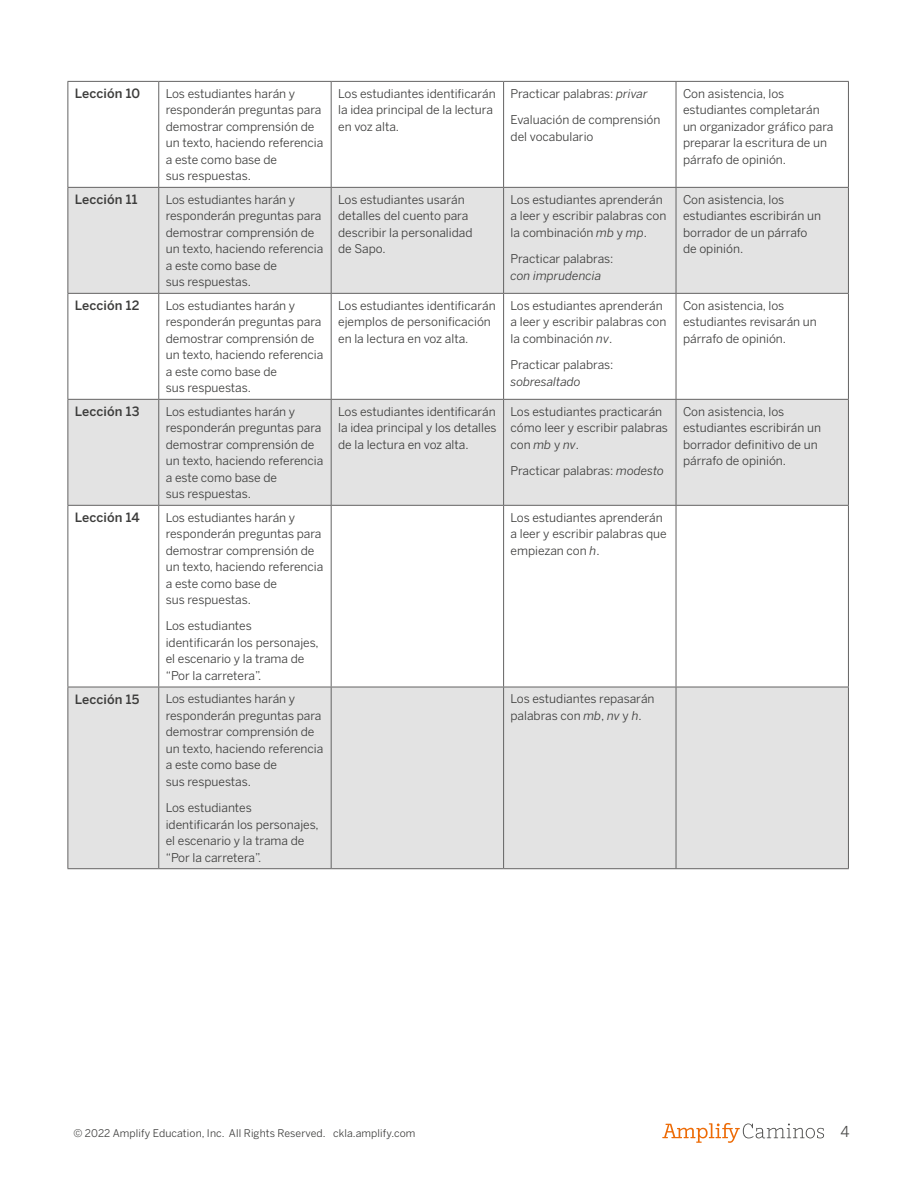
<style>
.page{position:relative;width:918px;height:1188px;background:#fff}
.page>*{position:absolute;margin:0;border:0;box-sizing:border-box;transform-origin:0 0}
.t1{font:15px "Benton Sans";color:#4a4a49}
.t2{font:500 12.75px "Benton Sans";letter-spacing:.01em;color:#3c3c3b}
.t3{font:12px/16.5px "Benton Sans";color:#3c3c3b}
.t4{font:italic 12px "Benton Sans";color:#3c3c3b}
.t5{font:10.5px "Benton Sans";letter-spacing:.01em;color:#3c3c3b}
.s1{font-style:italic}
</style>
<div class="page">
<svg style="left:662px;top:1123px;width:162px;height:20px"></svg>
<svg style="left:69px;top:188px;width:779px;height:680px;fill:#e3e3e3"></svg>
<hr style="left:68px;top:81px;width:91px;height:1px;background:#646363">
<hr style="left:68px;top:82px;width:1px;height:105px;background:#646363">
<hr style="left:159px;top:81px;width:172px;height:1px;background:#646363">
<hr style="left:158px;top:82px;width:1px;height:105px;background:#646363">
<hr style="left:331px;top:81px;width:173px;height:1px;background:#646363">
<hr style="left:331px;top:82px;width:1px;height:105px;background:#646363">
<hr style="left:504px;top:81px;width:172px;height:1px;background:#646363">
<hr style="left:503px;top:82px;width:1px;height:105px;background:#646363">
<hr style="left:676px;top:81px;width:173px;height:1px;background:#646363">
<hr style="left:676px;top:82px;width:1px;height:105px;background:#646363">
<hr style="left:848px;top:82px;width:1px;height:105px;background:#646363">
<hr style="left:68px;top:187px;width:91px;height:1px;background:#646363">
<hr style="left:68px;top:188px;width:1px;height:105px;background:#646363">
<hr style="left:159px;top:187px;width:172px;height:1px;background:#646363">
<hr style="left:158px;top:188px;width:1px;height:105px;background:#646363">
<hr style="left:331px;top:187px;width:173px;height:1px;background:#646363">
<hr style="left:331px;top:188px;width:1px;height:105px;background:#646363">
<hr style="left:504px;top:187px;width:172px;height:1px;background:#646363">
<hr style="left:503px;top:188px;width:1px;height:105px;background:#646363">
<hr style="left:676px;top:187px;width:173px;height:1px;background:#646363">
<hr style="left:676px;top:188px;width:1px;height:105px;background:#646363">
<hr style="left:848px;top:188px;width:1px;height:105px;background:#646363">
<hr style="left:68px;top:293px;width:91px;height:1px;background:#646363">
<hr style="left:68px;top:294px;width:1px;height:105px;background:#646363">
<hr style="left:159px;top:293px;width:172px;height:1px;background:#646363">
<hr style="left:158px;top:294px;width:1px;height:105px;background:#646363">
<hr style="left:331px;top:293px;width:173px;height:1px;background:#646363">
<hr style="left:331px;top:294px;width:1px;height:105px;background:#646363">
<hr style="left:504px;top:293px;width:172px;height:1px;background:#646363">
<hr style="left:503px;top:294px;width:1px;height:105px;background:#646363">
<hr style="left:676px;top:293px;width:173px;height:1px;background:#646363">
<hr style="left:676px;top:294px;width:1px;height:105px;background:#646363">
<hr style="left:848px;top:294px;width:1px;height:105px;background:#646363">
<hr style="left:68px;top:399px;width:91px;height:1px;background:#646363">
<hr style="left:68px;top:400px;width:1px;height:105px;background:#646363">
<hr style="left:159px;top:399px;width:172px;height:1px;background:#646363">
<hr style="left:158px;top:400px;width:1px;height:105px;background:#646363">
<hr style="left:331px;top:399px;width:173px;height:1px;background:#646363">
<hr style="left:331px;top:400px;width:1px;height:105px;background:#646363">
<hr style="left:504px;top:399px;width:172px;height:1px;background:#646363">
<hr style="left:503px;top:400px;width:1px;height:105px;background:#646363">
<hr style="left:676px;top:399px;width:173px;height:1px;background:#646363">
<hr style="left:676px;top:400px;width:1px;height:105px;background:#646363">
<hr style="left:848px;top:400px;width:1px;height:105px;background:#646363">
<hr style="left:68px;top:505px;width:91px;height:1px;background:#646363">
<hr style="left:68px;top:506px;width:1px;height:181px;background:#646363">
<hr style="left:159px;top:505px;width:172px;height:1px;background:#646363">
<hr style="left:158px;top:506px;width:1px;height:181px;background:#646363">
<hr style="left:331px;top:505px;width:173px;height:1px;background:#646363">
<hr style="left:331px;top:506px;width:1px;height:181px;background:#646363">
<hr style="left:504px;top:505px;width:172px;height:1px;background:#646363">
<hr style="left:503px;top:506px;width:1px;height:181px;background:#646363">
<hr style="left:676px;top:505px;width:173px;height:1px;background:#646363">
<hr style="left:676px;top:506px;width:1px;height:181px;background:#646363">
<hr style="left:848px;top:506px;width:1px;height:181px;background:#646363">
<hr style="left:68px;top:687px;width:91px;height:1px;background:#646363">
<hr style="left:68px;top:687px;width:1px;height:181px;background:#646363">
<hr style="left:159px;top:687px;width:172px;height:1px;background:#646363">
<hr style="left:158px;top:687px;width:1px;height:181px;background:#646363">
<hr style="left:331px;top:687px;width:173px;height:1px;background:#646363">
<hr style="left:331px;top:687px;width:1px;height:181px;background:#646363">
<hr style="left:504px;top:687px;width:172px;height:1px;background:#646363">
<hr style="left:503px;top:687px;width:1px;height:181px;background:#646363">
<hr style="left:676px;top:687px;width:173px;height:1px;background:#646363">
<hr style="left:676px;top:687px;width:1px;height:181px;background:#646363">
<hr style="left:848px;top:687px;width:1px;height:181px;background:#646363">
<hr style="left:68px;top:868px;width:91px;height:1px;background:#646363">
<hr style="left:159px;top:868px;width:172px;height:1px;background:#646363">
<hr style="left:331px;top:868px;width:173px;height:1px;background:#646363">
<hr style="left:504px;top:868px;width:172px;height:1px;background:#646363">
<hr style="left:676px;top:868px;width:173px;height:1px;background:#646363">
<p class="t2" style="left:75px;top:86px;width:67px">Lección 10</p>
<p class="t3" style="left:166px;top:85px;width:159px">Los estudiantes harán y responderán preguntas para demostrar comprensión de un texto, haciendo referencia a este como base de<br>sus respuestas.</p>
<p class="t3" style="left:338px;top:85px;width:159px">Los estudiantes identificarán la idea principal de la lectura en voz alta.</p>
<p class="t3" style="left:511px;top:80px;width:151px;line-height:26.2px">Practicar palabras: <span class="s1">privar<br></span>Evaluación de comprensión</p>
<p class="t3" style="left:511px;top:128px;width:84px">del vocabulario</p>
<p class="t2" style="left:75px;top:192px;width:64px">Lección 11</p>
<p class="t3" style="left:166px;top:191px;width:159px">Los estudiantes harán y responderán preguntas para demostrar comprensión de un texto, haciendo referencia a este como base de<br>sus respuestas.</p>
<p class="t3" style="left:338px;top:191px;width:136px">Los estudiantes usarán detalles del cuento para describir la personalidad de Sapo.</p>
<p class="t3" style="left:511px;top:191px;width:157px">Los estudiantes aprenderán a leer y escribir palabras con la combinación <span class="s1">mb</span> y <span class="s1">mp</span>.</p>
<p class="t3" style="left:511px;top:250px;width:104px">Practicar palabras:</p>
<p class="t4" style="left:511px;top:268px;width:92px">con imprudencia</p>
<p class="t2" style="left:75px;top:298px;width:66px">Lección 12</p>
<p class="t3" style="left:166px;top:297px;width:159px">Los estudiantes harán y responderán preguntas para demostrar comprensión de un texto, haciendo referencia a este como base de<br>sus respuestas.</p>
<p class="t3" style="left:338px;top:297px;width:159px">Los estudiantes identificarán ejemplos de personificación en la lectura en voz alta.</p>
<p class="t3" style="left:511px;top:297px;width:157px">Los estudiantes aprenderán a leer y escribir palabras con la combinación <span class="s1">nv</span>.</p>
<p class="t3" style="left:511px;top:356px;width:104px">Practicar palabras:</p>
<p class="t4" style="left:511px;top:374px;width:72px">sobresaltado</p>
<p class="t2" style="left:75px;top:404px;width:66px">Lección 13</p>
<p class="t3" style="left:166px;top:403px;width:159px">Los estudiantes harán y responderán preguntas para demostrar comprensión de un texto, haciendo referencia a este como base de<br>sus respuestas.</p>
<p class="t3" style="left:338px;top:403px;width:160px;text-align:justify">Los estudiantes identificarán la idea principal y los detalles de la lectura en voz alta.</p>
<p class="t3" style="left:511px;top:403px;width:159px">Los estudiantes practicarán cómo leer y escribir palabras con <span class="s1">mb</span> y <span class="s1">nv</span>.</p>
<p class="t3" style="left:511px;top:462px;width:155px">Practicar palabras: <span class="s1">modesto</span></p>
<p class="t2" style="left:75px;top:510px;width:66px">Lección 14</p>
<p class="t3" style="left:166px;top:509px;width:159px">Los estudiantes harán y responderán preguntas para demostrar comprensión de un texto, haciendo referencia a este como base de<br>sus respuestas.</p>
<p class="t3" style="left:166px;top:618px;width:155px">Los estudiantes identificarán los personajes, el escenario y la trama de “Por la carretera”.</p>
<p class="t2" style="left:75px;top:692px;width:66px">Lección 15</p>
<p class="t3" style="left:166px;top:691px;width:159px">Los estudiantes harán y responderán preguntas para demostrar comprensión de un texto, haciendo referencia a este como base de<br>sus respuestas.</p>
<p class="t3" style="left:166px;top:799px;width:155px">Los estudiantes identificarán los personajes, el escenario y la trama de “Por la carretera”.</p>
<p class="t3" style="left:511px;top:509px;width:158px">Los estudiantes aprenderán a leer y escribir palabras que empiezan con <span class="s1">h</span>.</p>
<p class="t3" style="left:511px;top:691px;width:145px">Los estudiantes repasarán palabras con <span class="s1">mb</span>, <span class="s1">nv</span> y <span class="s1">h</span>.</p>
<p class="t3" style="left:683px;top:85px;width:152px">Con asistencia, los estudiantes completarán un organizador gráfico para preparar la escritura de un párrafo de opinión.</p>
<p class="t3" style="left:683px;top:191px;width:140px">Con asistencia, los estudiantes escribirán un borrador de un párrafo de opinión.</p>
<p class="t3" style="left:683px;top:297px;width:135px">Con asistencia, los estudiantes revisarán un párrafo de opinión.</p>
<p class="t3" style="left:683px;top:403px;width:140px">Con asistencia, los estudiantes escribirán un borrador definitivo de un párrafo de opinión.</p>
<p class="t5" style="left:73px;top:1127px;width:344px">© 2022 Amplify Education, Inc. All Rights Reserved. ckla.amplify.com</p>
<p class="t1" style="left:841px;top:1123px;width:11px">4</p>
</div>
